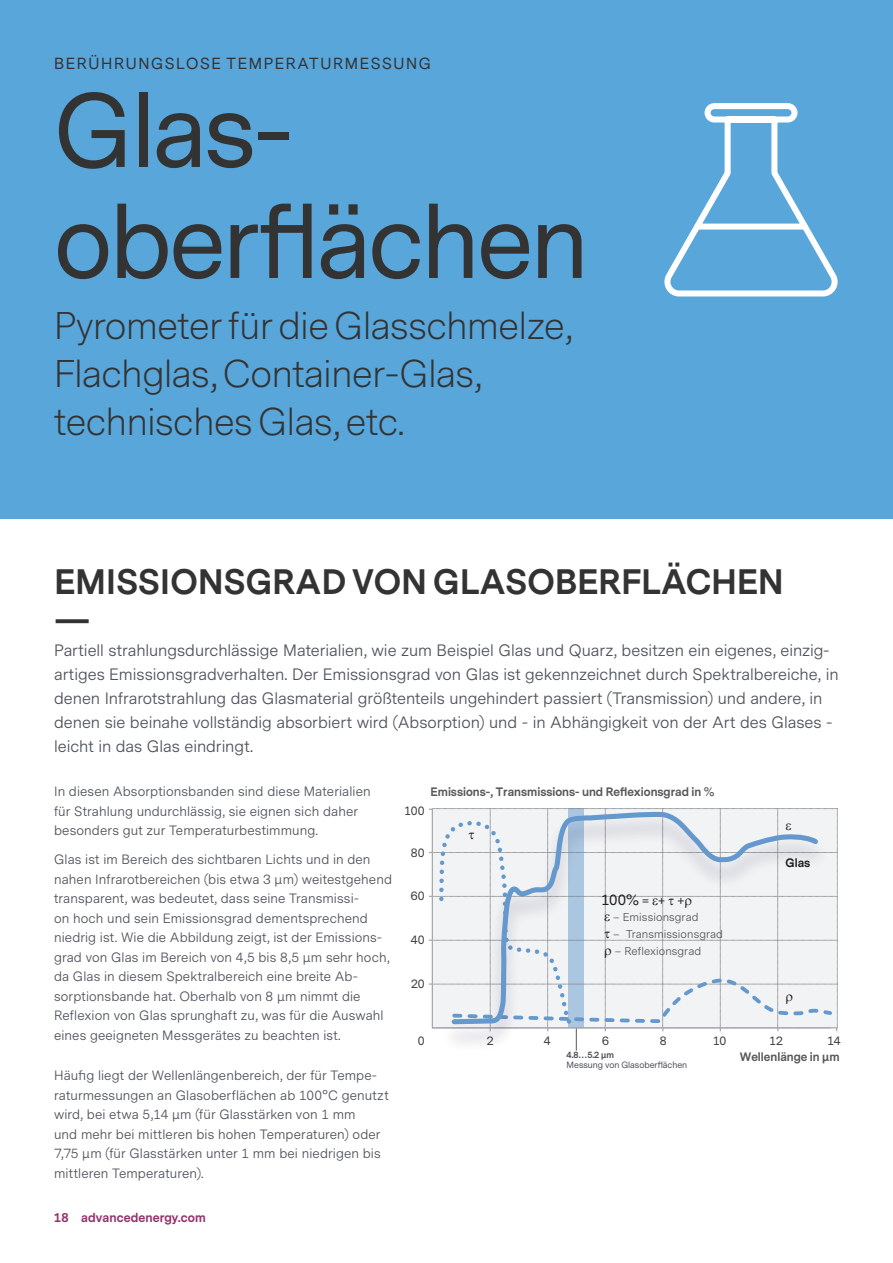
<style>
.page{position:relative;width:893px;height:1263px;background:#fff}
.page>*{position:absolute;margin:0;border:0;box-sizing:border-box;transform-origin:0 0}
.Image_Caption{font:97.5px "Messina Sans";letter-spacing:-.02em;color:#333}
.Image_Caption-2{font:300 36px/48px "Messina Sans";letter-spacing:-.01em;color:#333}
.t1{font:700 33px/36px "Messina Sans";letter-spacing:.01em;color:#343333}
.BC___Table{font:16.5px/24px "Messina Sans";color:#4f535c}
.Image_Caption-3{font:15px "Messina Sans";letter-spacing:.11em;color:#333}
.t2{font:13.95px "Messina Sans";color:#231f20}
.B___3pt_Space_After{font:13.5px/19.5px "Messina Sans";letter-spacing:.01em;color:#4f535c}
.t3{font:700 12px "Messina Sans";letter-spacing:.01em;color:#93316c}
.t4{font:700 11.4px "Messina Sans";color:#57585a}
.t5{font:11.4px "Messina Sans";letter-spacing:.01em;color:#57585a}
.t6{font:11.4px "Messina Sans";letter-spacing:-.01em;color:#3e3e3f}
.t7{font:700 11.4px "Messina Sans";color:#231f20}
.t8{font:8.55px/10.2px "Messina Sans";color:#4f535c}
.s1{font-weight:700}
</style>
<div class="page">
<div style="left:0;top:0;width:893px;height:518px;background:#59a6db"></div>
<svg style="left:664px;top:103px;width:174px;height:194px"></svg>
<svg style="left:429px;top:808px;width:409px;height:242px"></svg>
<p class="Image_Caption-3" style="left:54px;top:54px;width:378px">BERÜHRUNGSLOSE TEMPERATURMESSUNG</p>
<p class="Image_Caption" style="left:54px;top:67px;width:241px">Glas-</p>
<p class="Image_Caption" style="left:54px;top:178px;width:536px">oberflächen</p>
<p class="Image_Caption-2" style="left:54px;top:303px;width:520px">Pyrometer für die Glasschmelze,<br>Flachglas, Container-Glas, technisches Glas, etc.</p>
<p class="t1" style="left:54px;top:565px;width:731px">EMISSIONSGRAD VON GLASOBERFLÄCHEN —</p>
<p class="BC___Table" style="left:54px;top:639px;width:786px">Partiell strahlungsdurchlässige Materialien, wie zum Beispiel Glas und Quarz, besitzen ein eigenes, einzig&shy;artiges Emissionsgradverhalten. Der Emissionsgrad von Glas ist gekennzeichnet durch Spektralbereiche, in denen Infrarotstrahlung das Glasmaterial größtenteils ungehindert passiert (Transmission) und andere, in denen sie beinahe vollständig absorbiert wird (Absorption) und - in Abhängigkeit von der Art des Glases - leicht in das Glas eindringt.</p>
<p class="B___3pt_Space_After" style="left:54px;top:782px;width:318px">In diesen Absorptionsbanden sind diese Materialien für Strahlung undurchlässig, sie eignen sich daher besonders gut zur Temperaturbestimmung.</p>
<p class="B___3pt_Space_After" style="left:54px;top:850px;width:339px">Glas ist im Bereich des sichtbaren Lichts und in den nahen Infrarotbereichen (bis etwa 3 μm) weitestgehend transparent, was bedeutet, dass seine Transmissi-<br>on hoch und sein Emissionsgrad dementsprechend niedrig ist. Wie die Abbildung zeigt, ist der Emissions&shy;grad von Glas im Bereich von 4,5 bis 8,5 μm sehr hoch, da Glas in diesem Spektralbereich eine breite Ab&shy;sorptionsbande hat. Oberhalb von 8 μm nimmt die Reflexion von Glas sprunghaft zu, was für die Auswahl eines geeigneten Messgerätes zu beachten ist.</p>
<p class="B___3pt_Space_After" style="left:54px;top:1066px;width:336px">Häufig liegt der Wellenlängenbereich, der für Tempe&shy;raturmessungen an Glasoberflächen ab 100°C genutzt wird, bei etwa 5,14 μm (für Glasstärken von 1 mm<br>und mehr bei mittleren bis hohen Temperaturen) oder 7,75 μm (für Glasstärken unter 1 mm bei niedrigen bis mittleren Temperaturen).</p>
<p class="t3" style="left:54px;top:1209px;width:153px">18 advancedenergy.com</p>
<p class="t4" style="left:431px;top:784px;width:285px">Emissions-, Transmissions- und Reflexionsgrad in %</p>
<p class="t6" style="left:404px;top:803px;width:22px">100</p>
<p class="t6" style="left:411px;top:845px;width:15px">80</p>
<p class="t6" style="left:411px;top:889px;width:15px">60</p>
<p class="t6" style="left:411px;top:932px;width:15px">40</p>
<p class="t6" style="left:411px;top:976px;width:15px">20</p>
<p class="t2" style="left:602px;top:890px;width:84px">100% = + +</p>
<p class="t5" style="left:613px;top:910px;width:87px">– Emissionsgrad</p>
<p class="t5" style="left:613px;top:927px;width:111px">– Transmissionsgrad</p>
<p class="t5" style="left:615px;top:944px;width:88px">– Reflexionsgrad</p>
<p class="t7" style="left:785px;top:854px;width:26px">Glas</p>
<p class="t6" style="left:418px;top:1033px;width:8px">0</p>
<p class="t6" style="left:487px;top:1033px;width:8px">2</p>
<p class="t6" style="left:544px;top:1033px;width:8px">4</p>
<p class="t6" style="left:602px;top:1033px;width:8px">6</p>
<p class="t6" style="left:660px;top:1033px;width:8px">8</p>
<p class="t6" style="left:713px;top:1033px;width:15px">10</p>
<p class="t6" style="left:769px;top:1033px;width:15px">12</p>
<p class="t6" style="left:827px;top:1033px;width:15px">14</p>
<p class="t8" style="left:567px;top:1050px;width:122px"><span class="s1">4.8…5.2 µm<br></span>Messung von Glasoberflächen</p>
<p class="t4" style="left:740px;top:1049px;width:101px">Wellenlänge in µm</p>
</div>
